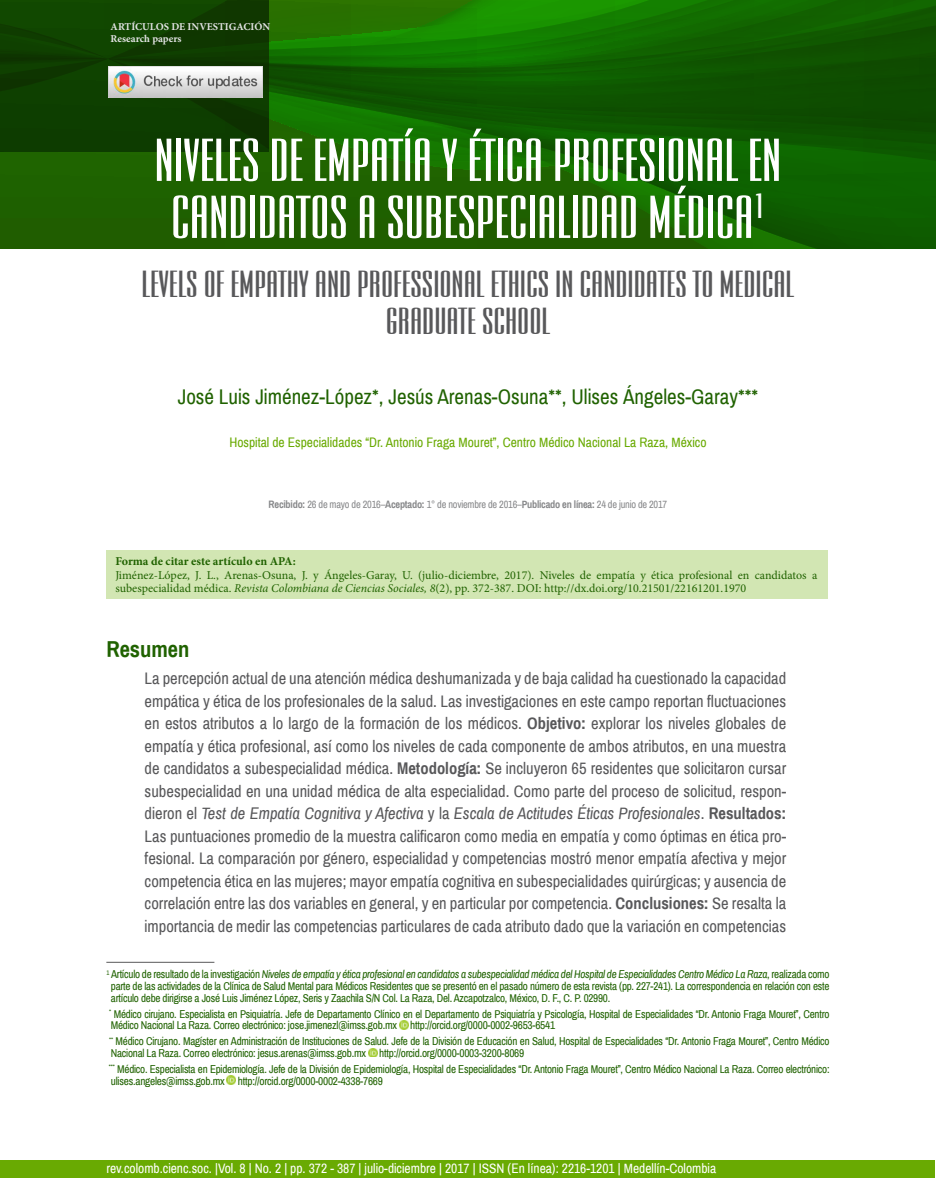
<style>
.page{position:relative;width:936px;height:1191px;background:#fff}
.page>*{position:absolute;margin:0;border:0;box-sizing:border-box;transform-origin:0 0}
.t1{font:700 60px/57px "Expel Extended";color:#fff}
.t2{font:700 37.5px/37.5px "Expel Extended";color:#58585a;text-align:center}
.t3{font:700 22.5px "Archivo Narrow";color:#206200}
.t4{font:21px "Archivo Narrow";color:#206200}
.t5{font:16.5px/22.5px "Archivo Narrow";color:#58585a;text-align:justify}
.t6{font:13.5px "Archivo Narrow";color:#fff}
.t7{font:13.5px "Archivo Narrow";color:#69aa02}
.t8{font:12px/13.8px "Minion Pro";color:#206200}
.t9{font:700 12px "Minion Pro";color:#206200}
.t10{font:11.25px/11.7px "Archivo Narrow";letter-spacing:-.02em;color:#206200}
.t11{font:10.5px "Archivo Narrow";letter-spacing:-.02em;color:#87888a}
.t12{font:700 10.5px/12px "Minion Pro";color:#e3e4e4}
.s1{font-weight:700}
.s2{font-style:italic}
</style>
<div class="page">
<div style="left:1px;top:1160px;width:933px;height:18px;background:#69aa02"></div>
<svg style="left:0;top:223px;width:935px;height:25px;background:#1c5e00"></svg>
<svg style="left:0;top:180px;width:935px;height:43px;background:#196100"></svg>
<svg style="left:0;top:0;width:935px;height:179px;background:#125b00"></svg>
<div style="left:106px;top:550px;width:721px;height:48px;background:#d2e6b3"></div>
<hr style="left:106px;top:962px;width:108px;height:1px;background:#58585a">
<svg style="left:399px;top:1020px;width:9px;height:9px"></svg>
<svg style="left:368px;top:1048px;width:9px;height:9px"></svg>
<svg style="left:227px;top:1075px;width:9px;height:9px"></svg>
<img style="left:108px;top:66px;width:154px;height:31px">
<p class="t12" style="left:111px;top:20px;width:161px">ARTÍCULOS DE INVESTIGACIÓN<br>Research papers</p>
<h1 class="t1" style="left:154px;top:132px;width:628px">NIVELES DE EMPATÍA Y ÉTICA PROFESIONAL EN<br>CANDIDATOS A SUBESPECIALIDAD MÉDICA<sup>1</sup></h1>
<h2 class="t2" style="left:141px;top:265px;width:654px">LEVELS OF EMPATHY AND PROFESSIONAL ETHICS IN CANDIDATES TO MEDICAL<br>GRADUATE SCHOOL</h2>
<h3 class="t4" style="left:178px;top:383px;width:582px">José Luis Jiménez-López*, Jesús Arenas-Osuna**, Ulises Ángeles-Garay***</h3>
<p class="t7" style="left:229px;top:434px;width:478px">Hospital de Especialidades “Dr. Antonio Fraga Mouret”, Centro Médico Nacional La Raza, México</p>
<p class="t11" style="left:268px;top:497px;width:400px"><span class="s1">Recibido:</span> 26 de mayo de 2016–<span class="s1">Aceptado:</span> 1° de noviembre de 2016–<span class="s1">Publicado en línea:</span> 24 de junio de 2017</p>
<p class="t9" style="left:115px;top:552px;width:182px">Forma de citar este artículo en APA:</p>
<p class="t8" style="left:115px;top:568px;width:703px">Jiménez-López, J. L., Arenas-Osuna, J. y Ángeles-Garay, U. (julio-diciembre, 2017). Niveles de empatía y ética profesional en candidatos a subespecialidad médica. <span class="s2">Revista Colombiana de Ciencias Sociales, 8</span>(2), pp. 372-387. DOI: http://dx.doi.org/10.21501/22161201.1970</p>
<h3 class="t3" style="left:106px;top:636px;width:85px">Resumen</h3>
<p class="t5" style="left:145px;top:667px;width:643px">La percepción actual de una atención médica deshumanizada y de baja calidad ha cuestionado la capacidad empática y ética de los profesionales de la salud. Las investigaciones en este campo reportan fluctuaciones en estos atributos a lo largo de la formación de los médicos. <span class="s1">Objetivo:</span> explorar los niveles globales de empatía y ética profesional, así como los niveles de cada componente de ambos atributos, en una muestra de candidatos a subespecialidad médica. <span class="s1">Metodología:</span> Se incluyeron 65 residentes que solicitaron cursar subespecialidad en una unidad médica de alta especialidad. Como parte del proceso de solicitud, respon&shy;dieron el <span class="s2">Test de Empatía Cognitiva y Afectiva</span> y la <span class="s2">Escala de Actitudes Éticas Profesionales</span>. <span class="s1">Resultados:<br></span>Las puntuaciones promedio de la muestra calificaron como media en empatía y como óptimas en ética pro&shy;fesional. La comparación por género, especialidad y competencias mostró menor empatía afectiva y mejor competencia ética en las mujeres; mayor empatía cognitiva en subespecialidades quirúrgicas; y ausencia de correlación entre las dos variables en general, y en particular por competencia. <span class="s1">Conclusiones:</span> Se resalta la importancia de medir las competencias particulares de cada atributo dado que la variación en competencias</p>
<p class="t10" style="left:111px;top:968px;width:720px;text-align:justify;text-indent:-5px"><sup>1</sup> Artículo de resultado de la investigación <span class="s2">Niveles de empatía y ética profesional en candidatos a subespecialidad médica del Hospital de Especialidades Centro Médico La Raza</span>, realizada como parte de las actividades de la Clínica de Salud Mental para Médicos Residentes que se presentó en el pasado número de esta revista (pp. 227-241). La correspondencia en relación con este artículo debe dirigirse a José Luis Jiménez López, Seris y Zaachila S/N Col. La Raza, Del. Azcapotzalco, México, D. F., C. P. 02990.</p>
<p class="t10" style="left:109px;top:1008px;width:721px"><sup>*</sup> Médico cirujano. Especialista en Psiquiatría. Jefe de Departamento Clínico en el Departamento de Psiquiatría y Psicología, Hospital de Especialidades “Dr. Antonio Fraga Mouret”, Centro<br>Médico Nacional La Raza. Correo electrónico: jose.jimenezl@imss.gob.mx http://orcid.org/0000-0002-9653-6541</p>
<p class="t10" style="left:109px;top:1035px;width:722px"><sup>**</sup> Médico Cirujano. Magíster en Administración de Instituciones de Salud. Jefe de la División de Educación en Salud, Hospital de Especialidades “Dr. Antonio Fraga Mouret”, Centro Médico<br>Nacional La Raza. Correo electrónico: jesus.arenas@imss.gob.mx http://orcid.org/0000-0003-3200-8069</p>
<p class="t10" style="left:109px;top:1063px;width:722px"><sup>***</sup> Médico. Especialista en Epidemiología. Jefe de la División de Epidemiología, Hospital de Especialidades “Dr. Antonio Fraga Mouret”, Centro Médico Nacional La Raza. Correo electrónico: ulises.angeles@imss.gob.mx http://orcid.org/0000-0002-4338-7669</p>
<p class="t6" style="left:106px;top:1160px;width:611px">rev.colomb.cienc.soc. |Vol. 8 | No. 2 | pp. 372 - 387 | julio-diciembre | 2017 | ISSN (En línea): 2216-1201 | Medellín-Colombia</p>
</div>
